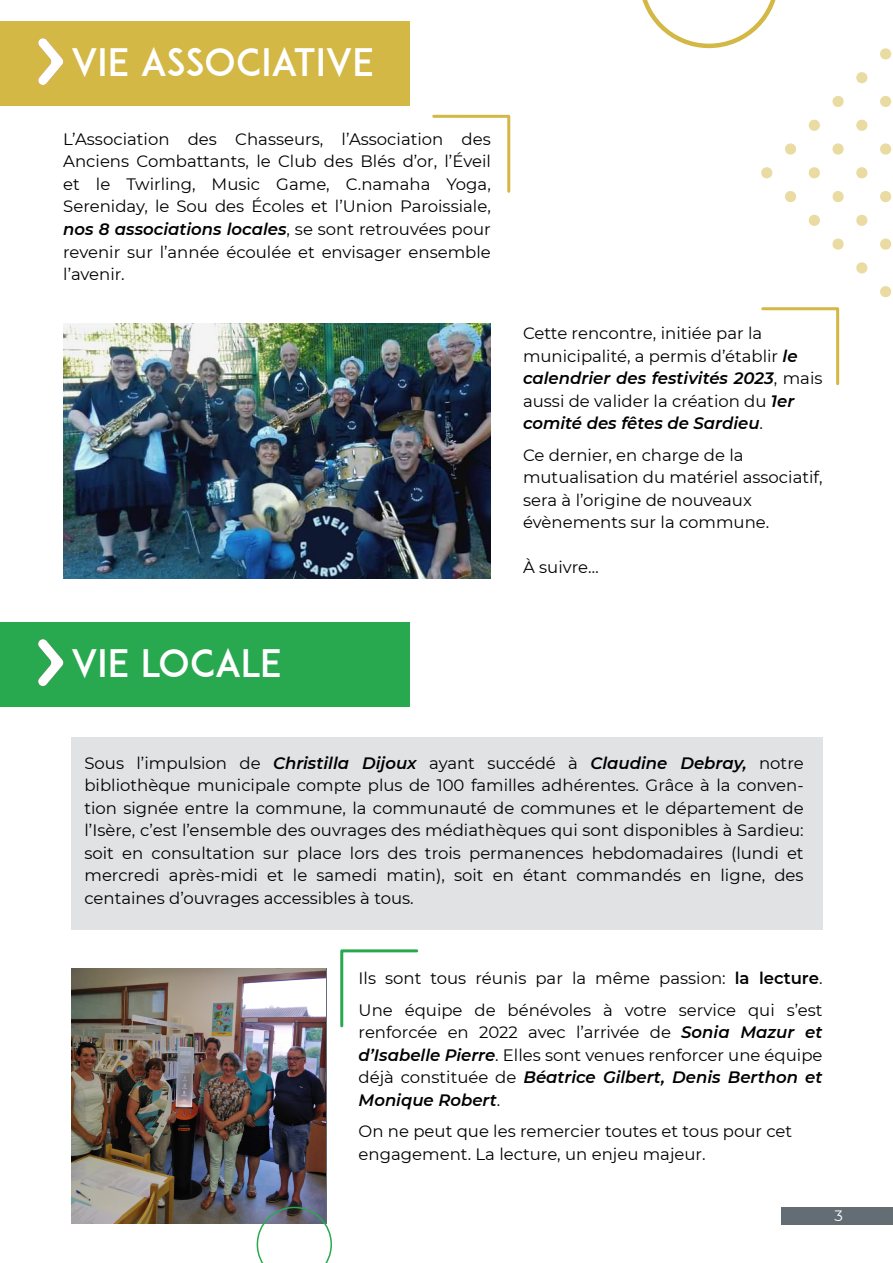
<style>
.page{position:relative;width:893px;height:1263px;background:#fff}
.page>*{position:absolute;margin:0;border:0;box-sizing:border-box;transform-origin:0 0}
.t1{font:37.5px "ADAM.CGPRO";color:#fff}
.t2{font:16.5px/22.5px "Montserrat";color:#000}
.t3{font:15px "Montserrat";color:#fff}
.s1{font-weight:600;font-style:italic}
.s2{font-weight:600}
</style>
<div class="page">
<svg style="left:880px;top:48px;width:12px;height:12px"></svg>
<svg style="left:856px;top:72px;width:12px;height:12px"></svg>
<svg style="left:880px;top:96px;width:12px;height:11px"></svg>
<svg style="left:832px;top:96px;width:12px;height:11px"></svg>
<svg style="left:856px;top:119px;width:12px;height:12px"></svg>
<svg style="left:880px;top:143px;width:12px;height:12px"></svg>
<svg style="left:808px;top:119px;width:12px;height:12px"></svg>
<svg style="left:832px;top:143px;width:12px;height:12px"></svg>
<svg style="left:856px;top:167px;width:12px;height:12px"></svg>
<svg style="left:880px;top:191px;width:12px;height:11px"></svg>
<svg style="left:785px;top:143px;width:11px;height:12px"></svg>
<svg style="left:808px;top:167px;width:12px;height:12px"></svg>
<svg style="left:832px;top:191px;width:12px;height:11px"></svg>
<svg style="left:856px;top:214px;width:12px;height:12px"></svg>
<svg style="left:880px;top:238px;width:12px;height:12px"></svg>
<svg style="left:761px;top:167px;width:12px;height:12px"></svg>
<svg style="left:785px;top:191px;width:11px;height:11px"></svg>
<svg style="left:808px;top:214px;width:12px;height:12px"></svg>
<svg style="left:832px;top:238px;width:12px;height:12px"></svg>
<svg style="left:856px;top:262px;width:12px;height:12px"></svg>
<svg style="left:880px;top:286px;width:12px;height:12px"></svg>
<div style="left:0;top:21px;width:410px;height:85px;background:#d3b845"></div>
<div style="left:782px;top:1208px;width:111px;height:17px;background:#646d74"></div>
<img style="left:63px;top:323px;width:428px;height:256px">
<svg style="left:38px;top:38px;width:26px;height:47px"></svg>
<svg style="left:642px;top:0;width:134px;height:48px"></svg>
<svg style="left:432px;top:114px;width:79px;height:79px"></svg>
<svg style="left:761px;top:307px;width:79px;height:79px"></svg>
<div style="left:0;top:622px;width:410px;height:85px;background:#28a94f"></div>
<div style="left:71px;top:737px;width:751px;height:192px;background:#e0e2e3"></div>
<svg style="left:38px;top:639px;width:26px;height:47px"></svg>
<img style="left:71px;top:968px;width:254px;height:255px">
<svg style="left:257px;top:1207px;width:75px;height:56px"></svg>
<svg style="left:340px;top:949px;width:79px;height:79px"></svg>
<h1 class="t1" style="left:71px;top:40px;width:305px">VIE ASSOCIATIVE</h1>
<p class="t2" style="left:63px;top:127px;width:429px;text-align:justify">L’Association des Chasseurs, l’Association des Anciens Combattants, le Club des Blés d’or, l’Éveil et le Twirling, Music Game, C.namaha Yoga, Sereniday, le Sou des Écoles et l’Union Paroissiale, <span class="s1">nos 8 associations locales</span>, se sont retrouvées pour revenir sur l’année écoulée et envisager ensemble l’avenir.</p>
<h1 class="t1" style="left:71px;top:641px;width:212px">VIE LOCALE</h1>
<p class="t2" style="left:523px;top:321px;width:301px">Cette rencontre, initiée par la municipalité, a permis d’établir <span class="s1">le calendrier des festivités 2023</span>, mais aussi de valider la création du <span class="s1">1er comité des fêtes de Sardieu</span>.</p>
<p class="t2" style="left:523px;top:443px;width:301px">Ce dernier, en charge de la mutualisation du matériel associatif, sera à l’origine de nouveaux évènements sur la commune.</p>
<p class="t2" style="left:523px;top:556px;width:77px">À suivre…</p>
<p class="t2" style="left:84px;top:751px;width:721px;text-align:justify">Sous l’impulsion de <span class="s1">Christilla Dijoux</span> ayant succédé à <span class="s1">Claudine Debray,</span> notre bibliothèque municipale compte plus de 100 familles adhérentes. Grâce à la conven&shy;tion signée entre la commune, la communauté de communes et le département de l’Isère, c’est l’ensemble des ouvrages des médiathèques qui sont disponibles à Sardieu: soit en consultation sur place lors des trois permanences hebdomadaires (lundi et mercredi après-midi et le samedi matin), soit en étant commandés en ligne, des centaines d’ouvrages accessibles à tous.</p>
<p class="t2" style="left:359px;top:962px;width:465px;line-height:31.5px">Ils sont tous réunis par la même passion: <span class="s2">la lecture</span>.<br>Une équipe de bénévoles à votre service qui s’est</p>
<p class="t2" style="left:359px;top:1020px;width:465px;text-align:justify">renforcée en 2022 avec l’arrivée de <span class="s1">Sonia Mazur et d’Isabelle Pierre</span>. Elles sont venues renforcer une équipe déjà constituée de <span class="s1">Béatrice Gilbert, Denis Berthon et Monique Robert</span>.</p>
<p class="t2" style="left:359px;top:1119px;width:435px">On ne peut que les remercier toutes et tous pour cet engagement. La lecture, un enjeu majeur.</p>
<p class="t3" style="left:834px;top:1205px;width:10px">3</p>
</div>
